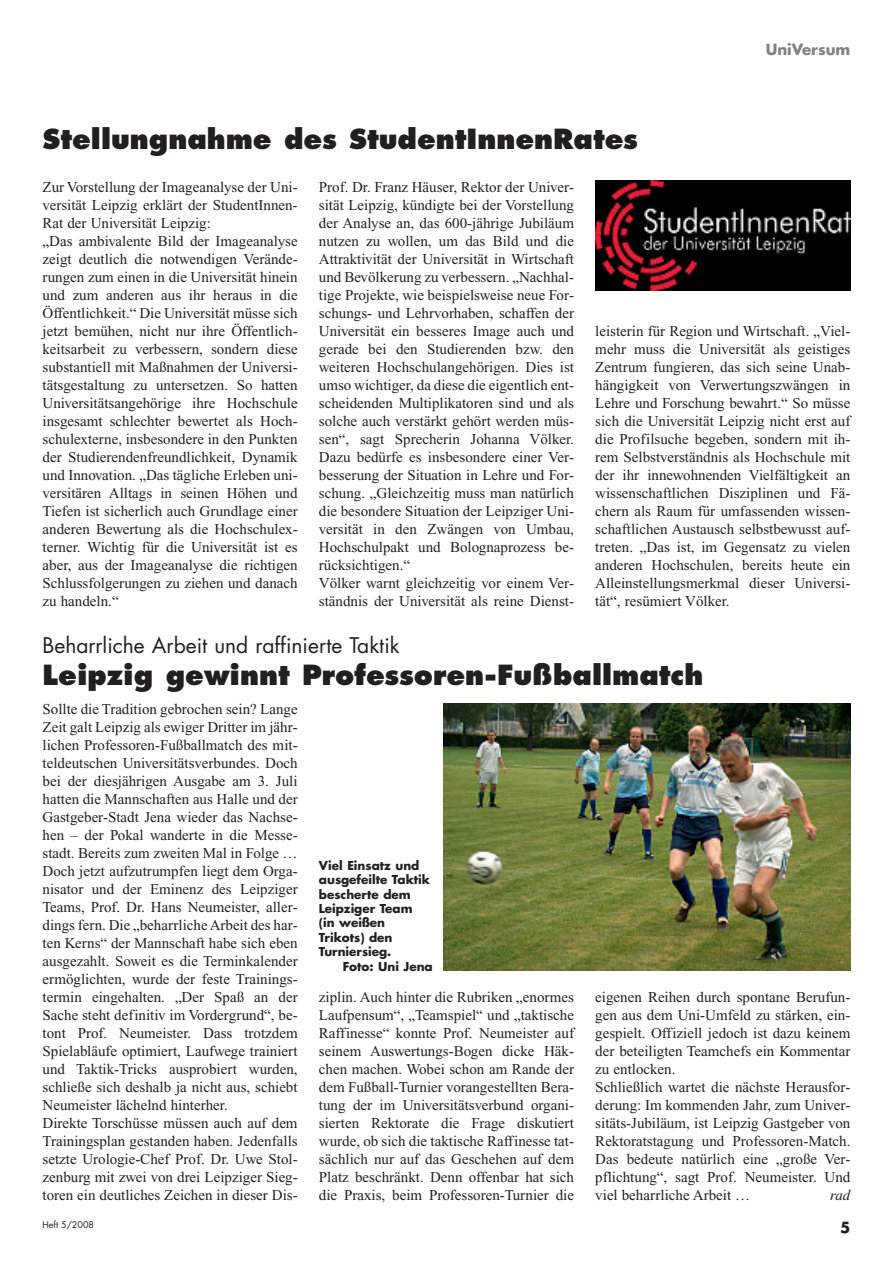
<style>
.page{position:relative;width:893px;height:1263px;background:#fff}
.page>*{position:absolute;margin:0;border:0;box-sizing:border-box;transform-origin:0 0}
.t1{font:27px "Futura Extra Bold OV SAPEBC";color:#231f20}
.t2{font:21px "Futura Book OV UAPEBC";color:#231f20}
.t3{font:15px/18px "Times New Roman PS OV TAPEBC";color:#231f20}
.t4{font:15px "Futura Bold OV WAPEBC";color:#808285}
.t5{font:15px "Times New Roman PS Italic OV VAPEBC";color:#231f20}
.t6{font:15px "Futura Bold OV WAPEBC";color:#231f20}
.t7{font:12px/14.4px "Futura Bold OV WAPEBC";color:#231f20}
.t8{font:9px "Futura Book OV UAPEBC";color:#231f20}
</style>
<div class="page">
<img style="left:595px;top:181px;width:255px;height:109px">
<img style="left:443px;top:703px;width:407px;height:268px">
<h1 class="t1" style="left:43px;top:124px;width:597px">Stellungnahme des StudentInnenRates</h1>
<p class="t4" style="left:766px;top:41px;width:86px">UniVersum</p>
<p class="t3" style="left:43px;top:178px;width:257px">Zur Vorstellung der Imageanalyse der Uni&shy;versität Leipzig erklärt der StudentInnen-Rat der Universität Leipzig:<br>„Das ambivalente Bild der Imageanalyse zeigt deutlich die notwendigen Verände&shy;rungen zum einen in die Universität hinein und zum anderen aus ihr heraus in die Öffentlichkeit.“ Die Universität müsse sich jetzt bemühen, nicht nur ihre Öffentlich&shy;keitsarbeit zu verbessern, sondern diese substantiell mit Maßnahmen der Universi&shy;tätsgestaltung zu untersetzen. So hatten Universitätsangehörige ihre Hochschule insgesamt schlechter bewertet als Hoch&shy;schulexterne, insbesondere in den Punkten der Studierendenfreundlichkeit, Dynamik und Innovation. „Das tägliche Erleben uni&shy;versitären Alltags in seinen Höhen und Tiefen ist sicherlich auch Grundlage einer anderen Bewertung als die Hochschulex&shy;terner. Wichtig für die Universität ist es aber, aus der Imageanalyse die richtigen Schlussfolgerungen zu ziehen und danach zu handeln.“</p>
<p class="t3" style="left:319px;top:178px;width:257px">Prof. Dr. Franz Häuser, Rektor der Univer&shy;sität Leipzig, kündigte bei der Vorstellung der Analyse an, das 600-jährige Jubiläum nutzen zu wollen, um das Bild und die Attraktivität der Universität in Wirtschaft und Bevölkerung zu verbessern. „Nachhal&shy;tige Projekte, wie beispielsweise neue For&shy;schungs- und Lehrvorhaben, schaffen der Universität ein besseres Image auch und gerade bei den Studierenden bzw. den weiteren Hochschulangehörigen. Dies ist umso wichtiger, da diese die eigentlich ent&shy;scheidenden Multiplikatoren sind und als solche auch verstärkt gehört werden müs&shy;sen“, sagt Sprecherin Johanna Völker.<br>Dazu bedürfe es insbesondere einer Ver&shy;besserung der Situation in Lehre und For&shy;schung. „Gleichzeitig muss man natürlich die besondere Situation der Leipziger Uni&shy;versität in den Zwängen von Umbau, Hochschulpakt und Bolognaprozess be&shy;rücksichtigen.“<br>Völker warnt gleichzeitig vor einem Ver&shy;ständnis der Universität als reine Dienst-</p>
<p class="t3" style="left:595px;top:322px;width:257px;text-align:justify">leisterin für Region und Wirtschaft. „Viel&shy;mehr muss die Universität als geistiges Zentrum fungieren, das sich seine Unab&shy;hängigkeit von Verwertungszwängen in Lehre und Forschung bewahrt.“ So müsse sich die Universität Leipzig nicht erst auf die Profilsuche begeben, sondern mit ih&shy;rem Selbstverständnis als Hochschule mit der ihr innewohnenden Vielfältigkeit an wissenschaftlichen Disziplinen und Fä&shy;chern als Raum für umfassenden wissen&shy;schaftlichen Austausch selbstbewusst auf&shy;treten. „Das ist, im Gegensatz zu vielen anderen Hochschulen, bereits heute ein Alleinstellungsmerkmal dieser Universi&shy;tät“, resümiert Völker.</p>
<h2 class="t2" style="left:43px;top:636px;width:359px">Beharrliche Arbeit und raffinierte Taktik</h2>
<h1 class="t1" style="left:43px;top:660px;width:662px">Leipzig gewinnt Professoren-Fußballmatch</h1>
<p class="t3" style="left:43px;top:700px;width:257px">Sollte die Tradition gebrochen sein? Lange Zeit galt Leipzig als ewiger Dritter im jähr&shy;lichen Professoren-Fußballmatch des mit&shy;teldeutschen Universitätsverbundes. Doch bei der diesjährigen Ausgabe am 3. Juli hatten die Mannschaften aus Halle und der Gastgeber-Stadt Jena wieder das Nachse&shy;hen – der Pokal wanderte in die Messe&shy;stadt. Bereits zum zweiten Mal in Folge … Doch jetzt aufzutrumpfen liegt dem Orga&shy;nisator und der Eminenz des Leipziger Teams, Prof. Dr. Hans Neumeister, aller&shy;dings fern. Die „beharrlicheArbeit des har&shy;ten Kerns“ der Mannschaft habe sich eben ausgezahlt. Soweit es die Terminkalender ermöglichten, wurde der feste Trainings&shy;termin eingehalten. „Der Spaß an der Sache steht definitiv im Vordergrund“, be&shy;tont Prof. Neumeister. Dass trotzdem Spielabläufe optimiert, Laufwege trainiert und Taktik-Tricks ausprobiert wurden, schließe sich deshalb ja nicht aus, schiebt Neumeister lächelnd hinterher.<br>Direkte Torschüsse müssen auch auf dem Trainingsplan gestanden haben. Jedenfalls setzte Urologie-Chef Prof. Dr. Uwe Stol&shy;zenburg mit zwei von drei Leipziger Sieg&shy;toren ein deutliches Zeichen in dieser Dis-</p>
<p class="t8" style="left:43px;top:1221px;width:53px">Heft 5/2008</p>
<p class="t6" style="left:840px;top:1219px;width:12px">5</p>
<p class="t7" style="left:319px;top:858px;width:113px">Viel Einsatz und ausgefeilte Taktik bescherte dem<br>Leipziger Team (in weißen<br>Trikots) den<br>Turniersieg.</p>
<p class="t7" style="left:343px;top:959px;width:92px">Foto: Uni Jena</p>
<p class="t3" style="left:319px;top:988px;width:257px;text-align:justify">ziplin. Auch hinter die Rubriken „enormes Laufpensum“, „Teamspiel“ und „taktische Raffinesse“ konnte Prof. Neumeister auf seinem Auswertungs-Bogen dicke Häk&shy;chen machen. Wobei schon am Rande der dem Fußball-Turnier vorangestellten Bera&shy;tung der im Universitätsverbund organi&shy;sierten Rektorate die Frage diskutiert wurde, ob sich die taktische Raffinesse tat&shy;sächlich nur auf das Geschehen auf dem Platz beschränkt. Denn offenbar hat sich die Praxis, beim Professoren-Turnier die</p>
<p class="t3" style="left:595px;top:988px;width:257px">eigenen Reihen durch spontane Berufun&shy;gen aus dem Uni-Umfeld zu stärken, ein&shy;gespielt. Offiziell jedoch ist dazu keinem der beteiligten Teamchefs ein Kommentar zu entlocken.<br>Schließlich wartet die nächste Herausfor&shy;derung: Im kommenden Jahr, zum Univer&shy;sitäts-Jubiläum, ist Leipzig Gastgeber von Rektoratstagung und Professoren-Match.<br>Das bedeute natürlich eine „große Ver&shy;pflichtung“, sagt Prof. Neumeister. Und viel beharrliche Arbeit …</p>
<p class="t5" style="left:830px;top:1186px;width:22px">rad</p>
</div>
